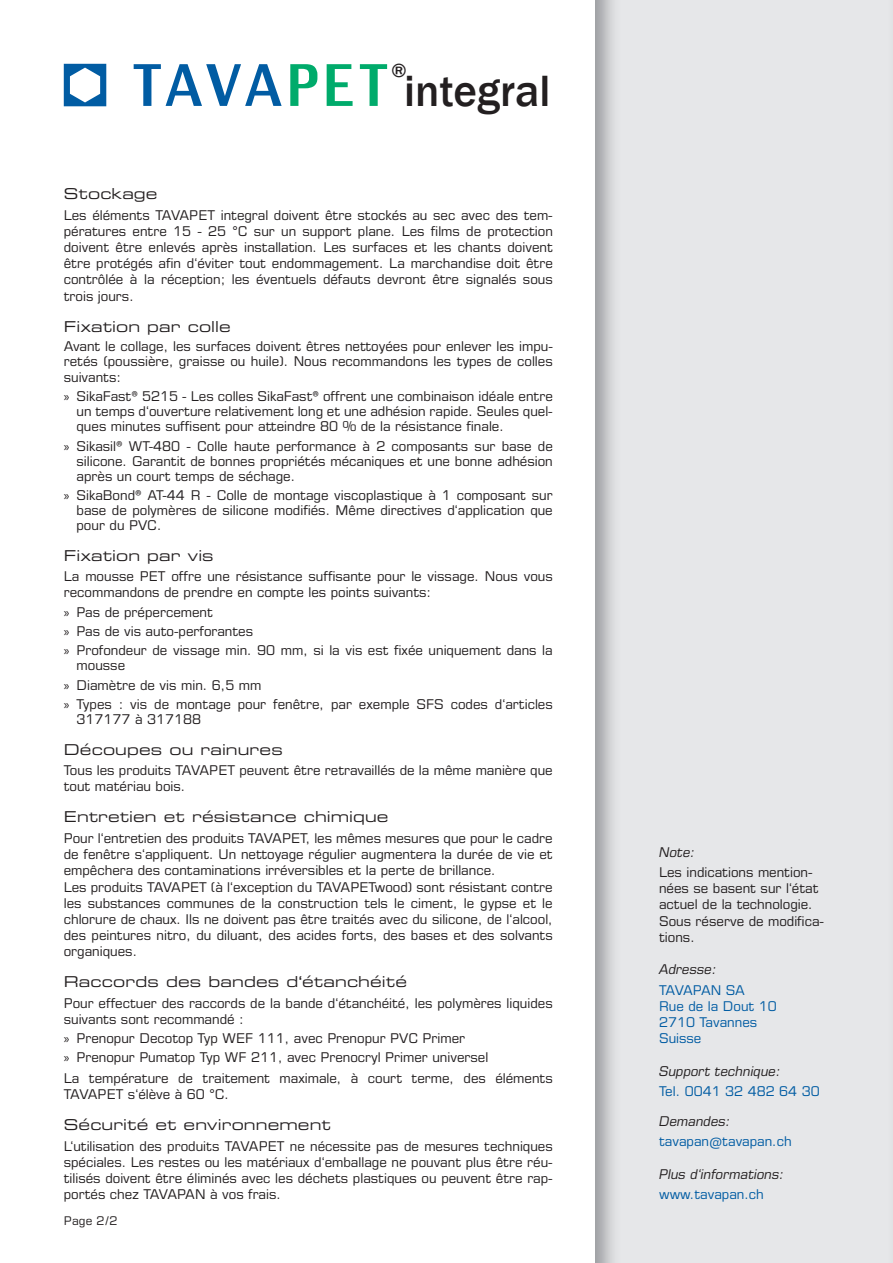
<style>
.page{position:relative;width:893px;height:1263px;background:#fff}
.page>*{position:absolute;margin:0;border:0;box-sizing:border-box;transform-origin:0 0}
.t1{font:500 45px "Franklin Gothic";color:#231f20}
.t2{font:500 19.5px "Franklin Gothic";color:#231f20}
.t3{font:15px "Eurostile LT Std Ex 2";letter-spacing:.01em;color:#231f20}
.t4{font:13.5px/16.2px "Eurostile LT Std";color:#231f20}
.t5{font:13.5px/16.2px "Eurostile LT Std";color:#015ca3}
.t6{font:italic 13.5px "Eurostile LT Std";color:#231f20}
.t7{font:12px "Eurostile LT Std";color:#231f20}
.s1{font-family:"Myriad Pro"}
</style>
<div class="page">
<svg style="left:134px;top:64px;width:148px;height:42px"></svg>
<svg style="left:290px;top:64px;width:27px;height:42px"></svg>
<svg style="left:327px;top:64px;width:26px;height:42px"></svg>
<svg style="left:360px;top:64px;width:27px;height:42px"></svg>
<svg style="left:64px;top:64px;width:42px;height:42px"></svg>
<h2 class="t2" style="left:391px;top:59px;width:17px">®</h2>
<h1 class="t1" style="left:404px;top:63px;width:148px">integral</h1>
<p class="t3" style="left:64px;top:183px;width:95px">Stockage</p>
<p class="t4" style="left:64px;top:206px;width:491px;text-align:justify">Les éléments TAVAPET integral doivent être stockés au sec avec des tem&shy;pératures entre 15 - 25 °C sur un support plane. Les films de protection doivent être enlevés après installation. Les surfaces et les chants doivent être protégés afin d‘éviter tout endommagement. La marchandise doit être contrôlée à la réception; les éventuels défauts devront être signalés sous trois jours.</p>
<p class="t3" style="left:64px;top:316px;width:168px">Fixation par colle</p>
<p class="t4" style="left:64px;top:338px;width:491px;line-height:15.6px;text-align:justify">Avant le collage, les surfaces doivent êtres nettoyées pour enlever les impu&shy;retés (poussière, graisse ou huile). Nous recommandons les types de colles suivants:</p>
<p class="t4" style="left:77px;top:389px;width:478px;line-height:15px;text-align:justify;text-indent:-13px"><span class="s1">»</span> SikaFast® 5215 - Les colles SikaFast® offrent une combinaison idéale entre un temps d‘ouverture relativement long et une adhésion rapide. Seules quel&shy;ques minutes suffisent pour atteindre 80 % de la résistance finale.</p>
<p class="t4" style="left:77px;top:438px;width:478px;line-height:15px;text-align:justify;text-indent:-13px"><span class="s1">»</span> Sikasil® WT-480 - Colle haute performance à 2 composants sur base de silicone. Garantit de bonnes propriétés mécaniques et une bonne adhésion après un court temps de séchage.</p>
<p class="t4" style="left:77px;top:487px;width:478px;line-height:15px;text-align:justify;text-indent:-13px"><span class="s1">»</span> SikaBond® AT-44 R - Colle de montage viscoplastique à 1 composant sur base de polymères de silicone modifiés. Même directives d‘application que pour du PVC.</p>
<p class="t3" style="left:64px;top:545px;width:151px">Fixation par vis</p>
<p class="t4" style="left:64px;top:568px;width:490px">La mousse PET offre une résistance suffisante pour le vissage. Nous vous recommandons de prendre en compte les points suivants:</p>
<p class="t4" style="left:64px;top:602px;width:490px;line-height:19.2px"><span class="s1">»</span> Pas de prépercement<br><span class="s1">»</span> Pas de vis auto-perforantes<br><span class="s1">»</span> Profondeur de vissage min. 90 mm, si la vis est fixée uniquement dans la</p>
<p class="t4" style="left:64px;top:656px;width:491px;line-height:19.2px;text-indent:13px">mousse<br><span class="s1">»</span> Diamètre de vis min. 6,5 mm<br><span class="s1">»</span> Types : vis de montage pour fenêtre, par exemple SFS codes d‘articles</p>
<p class="t4" style="left:77px;top:711px;width:126px">317177 à 317188</p>
<p class="t3" style="left:64px;top:739px;width:220px">Découpes ou rainures</p>
<p class="t4" style="left:64px;top:762px;width:490px">Tous les produits TAVAPET peuvent être retravaillés de la même manière que tout matériau bois.</p>
<p class="t3" style="left:64px;top:807px;width:326px">Entretien et résistance chimique</p>
<p class="t4" style="left:64px;top:830px;width:491px">Pour l‘entretien des produits TAVAPET, les mêmes mesures que pour le cadre de fenêtre s‘appliquent. Un nettoyage régulier augmentera la durée de vie et empêchera des contaminations irréversibles et la perte de brillance.<br>Les produits TAVAPET (à l‘exception du TAVAPETwood) sont résistant contre les substances communes de la construction tels le ciment, le gypse et le chlorure de chaux. Ils ne doivent pas être traités avec du silicone, de l‘alcool, des peintures nitro, du diluant, des acides forts, des bases et des solvants organiques.</p>
<p class="t3" style="left:64px;top:971px;width:345px">Raccords des bandes d‘étanchéité</p>
<p class="t4" style="left:64px;top:995px;width:490px">Pour effectuer des raccords de la bande d‘étanchéité, les polymères liquides suivants sont recommandé :</p>
<p class="t4" style="left:64px;top:1028px;width:490px;line-height:19.8px"><span class="s1">»</span> Prenopur Decotop Typ WEF 111, avec Prenopur PVC Primer<br><span class="s1">»</span> Prenopur Pumatop Typ WF 211, avec Prenocryl Primer universel<br>La température de traitement maximale, à court terme, des éléments</p>
<p class="t4" style="left:64px;top:1086px;width:167px">TAVAPET s‘élève à 60 °C.</p>
<p class="t3" style="left:64px;top:1114px;width:268px">Sécurité et environnement</p>
<p class="t4" style="left:64px;top:1137px;width:490px;text-align:justify">L‘utilisation des produits TAVAPET ne nécessite pas de mesures techniques spéciales. Les restes ou les matériaux d‘emballage ne pouvant plus être réu&shy;tilisés doivent être éliminés avec les déchets plastiques ou peuvent être rap&shy;portés chez TAVAPAN à vos frais.</p>
<p class="t7" style="left:64px;top:1213px;width:55px">Page 2/2</p>
<p class="t6" style="left:659px;top:844px;width:37px">Note:</p>
<p class="t4" style="left:659px;top:864px;width:166px">Les indications mention&shy;nées se basent sur l‘état actuel de la technologie.<br>Sous réserve de modifica&shy;tions.</p>
<p class="t6" style="left:659px;top:961px;width:59px">Adresse:</p>
<p class="t5" style="left:659px;top:982px;width:119px">TAVAPAN SA<br>Rue de la Dout 10<br>2710 Tavannes<br>Suisse</p>
<p class="t6" style="left:659px;top:1063px;width:123px">Support technique:</p>
<p class="t5" style="left:659px;top:1083px;width:162px">Tel. 0041 32 482 64 30</p>
<p class="t6" style="left:659px;top:1113px;width:73px">Demandes:</p>
<p class="t5" style="left:659px;top:1133px;width:134px">tavapan@tavapan.ch</p>
<p class="t6" style="left:659px;top:1166px;width:126px">Plus d‘informations:</p>
<p class="t5" style="left:659px;top:1186px;width:106px">www.tavapan.ch</p>
</div>
